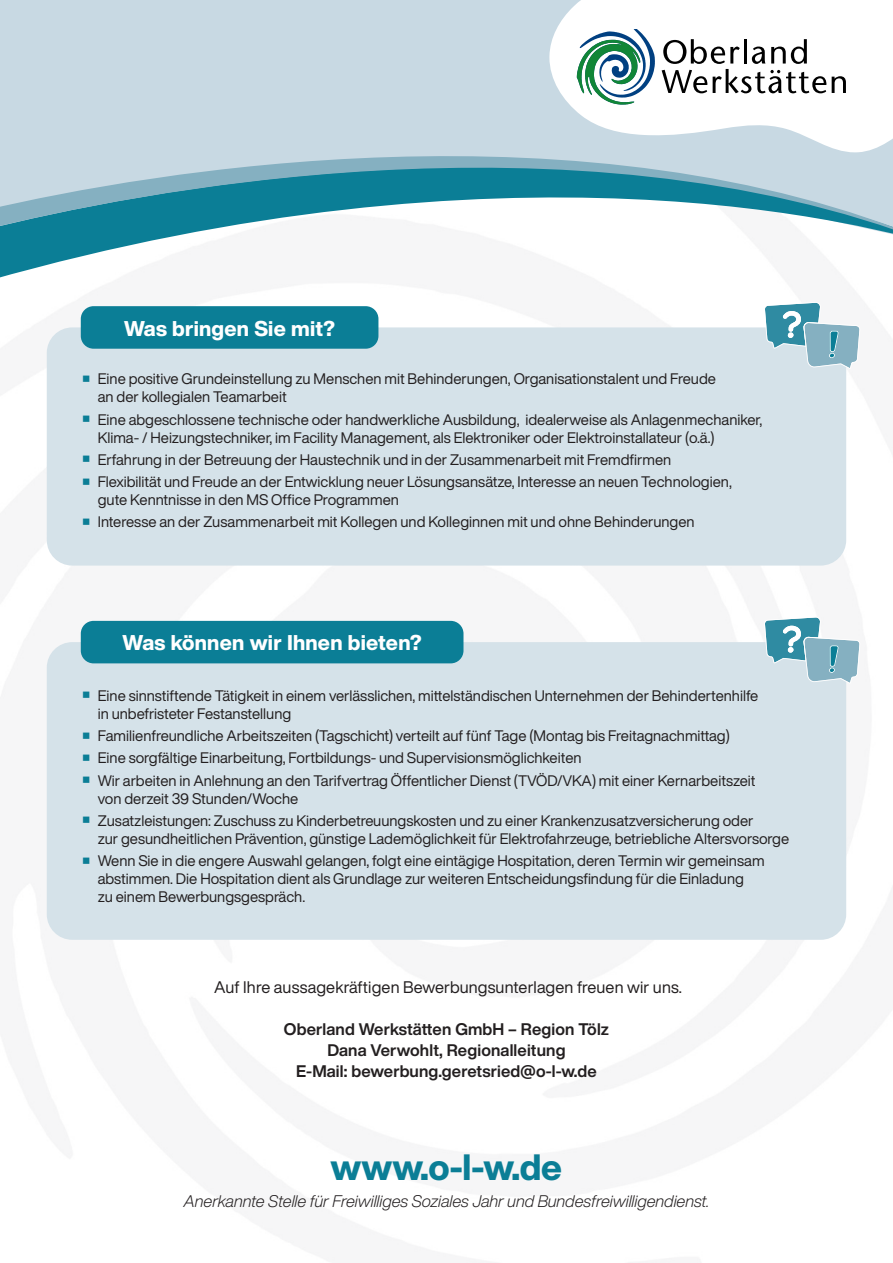
<style>
.page{position:relative;width:893px;height:1263px;background:#fff}
.page>*{position:absolute;margin:0;border:0;box-sizing:border-box;transform-origin:0 0}
.t1{font:800 36px "Helvetica Now Display";color:#0b7e96}
.t2{font:800 21px "Helvetica Now Display";letter-spacing:.01em;color:#fff}
.t3{font:700 16.5px/21px "Helvetica Now Display";letter-spacing:.01em;color:#231f20;text-align:center}
.t4{font:italic 300 16.5px "Helvetica Now Display";color:#231f20}
.t5{font:16.5px "Helvetica Now Display";letter-spacing:.01em;color:#231f20}
.t6{font:15px/18px "Helvetica Now Display";color:#231f20}
.s1{font-size:36px;color:#0b7e96}
</style>
<div class="page">
<div style="left:0;top:0;width:549px;height:96px;background:#c8d9e3"></div>
<svg style="left:0;top:243px;width:837px;height:37px;fill:#f6f6f7"></svg>
<svg style="left:0;top:96px;width:893px;height:147px;fill:#c8d9e3"></svg>
<div style="left:47px;top:327px;width:799px;height:239px;background:#d5e2e9;border-radius:26px"></div>
<div style="left:81px;top:306px;width:297px;height:43px;background:#0b7e96;border-radius:13px"></div>
<svg style="left:764px;top:303px;width:96px;height:66px"></svg>
<div style="left:47px;top:642px;width:799px;height:298px;background:#d5e2e9;border-radius:26px"></div>
<div style="left:81px;top:621px;width:382px;height:42px;background:#0b7e96;border-radius:13px"></div>
<svg style="left:765px;top:617px;width:95px;height:67px"></svg>
<svg style="left:549px;top:0;width:344px;height:152px"></svg>
<svg style="left:662px;top:39px;width:184px;height:54px"></svg>
<svg style="left:577px;top:29px;width:78px;height:76px"></svg>
<h2 class="t2" style="left:124px;top:321px;width:212px">Was bringen Sie mit?</h2>
<p class="t6" style="left:98px;top:371px;width:620px;text-indent:-17px"><span class="s1">•</span> Eine positive Grundeinstellung zu Menschen mit Behinderungen, Organisationstalent und Freude an der kollegialen Teamarbeit</p>
<p class="t6" style="left:98px;top:412px;width:666px;text-indent:-17px"><span class="s1">•</span> Eine abgeschlossene technische oder handwerkliche Ausbildung, idealerweise als Anlagenmechaniker,<br>Klima- / Heizungstechniker, im Facility Management, als Elektroniker oder Elektroinstallateur (o.ä.)</p>
<p class="t6" style="left:81px;top:452px;width:592px"><span class="s1">•</span> Erfahrung in der Betreuung der Haustechnik und in der Zusammenarbeit mit Fremdfirmen</p>
<p class="t6" style="left:98px;top:474px;width:636px;text-indent:-17px"><span class="s1">•</span> Flexibilität und Freude an der Entwicklung neuer Lösungsansätze, Interesse an neuen Technologien, gute Kenntnisse in den MS Office Programmen</p>
<p class="t6" style="left:81px;top:514px;width:615px"><span class="s1">•</span> Interesse an der Zusammenarbeit mit Kollegen und Kolleginnen mit und ohne Behinderungen</p>
<h2 class="t2" style="left:123px;top:635px;width:301px">Was können wir Ihnen bieten?</h2>
<p class="t6" style="left:98px;top:688px;width:662px;text-indent:-17px"><span class="s1">•</span> Eine sinnstiftende Tätigkeit in einem verlässlichen, mittelständischen Unternehmen der Behindertenhilfe in unbefristeter Festanstellung</p>
<p class="t6" style="left:81px;top:728px;width:651px"><span class="s1">•</span> Familienfreundliche Arbeitszeiten (Tagschicht) verteilt auf fünf Tage (Montag bis Freitagnachmittag)</p>
<p class="t6" style="left:81px;top:751px;width:502px"><span class="s1">•</span> Eine sorgfältige Einarbeitung, Fortbildungs- und Supervisionsmöglichkeiten</p>
<p class="t6" style="left:98px;top:773px;width:659px;text-indent:-17px"><span class="s1">•</span> Wir arbeiten in Anlehnung an den Tarifvertrag Öffentlicher Dienst (TVÖD/VKA) mit einer Kernarbeitszeit von derzeit 39 Stunden/Woche</p>
<p class="t6" style="left:98px;top:813px;width:693px;text-indent:-17px"><span class="s1">•</span> Zusatzleistungen: Zuschuss zu Kinderbetreuungskosten und zu einer Krankenzusatzversicherung oder<br>zur gesundheitlichen Prävention, günstige Lademöglichkeit für Elektrofahrzeuge, betriebliche Altersvorsorge</p>
<p class="t6" style="left:98px;top:853px;width:668px;text-indent:-17px"><span class="s1">•</span> Wenn Sie in die engere Auswahl gelangen, folgt eine eintägige Hospitation, deren Termin wir gemeinsam abstimmen. Die Hospitation dient als Grundlage zur weiteren Entscheidungsfindung für die Einladung<br>zu einem Bewerbungsgespräch.</p>
<p class="t5" style="left:214px;top:981px;width:469px">Auf Ihre aussagekräftigen Bewerbungsunterlagen freuen wir uns.</p>
<p class="t3" style="left:284px;top:1020px;width:327px">Oberland Werkstätten GmbH – Region Tölz<br>Dana Verwohlt, Regionalleitung<br>E-Mail: bewerbung.geretsried@o-l-w.de</p>
<h1 class="t1" style="left:331px;top:1154px;width:233px">www.o-l-w.de</h1>
<p class="t4" style="left:184px;top:1195px;width:527px">Anerkannte Stelle für Freiwilliges Soziales Jahr und Bundesfreiwilligendienst.</p>
</div>
